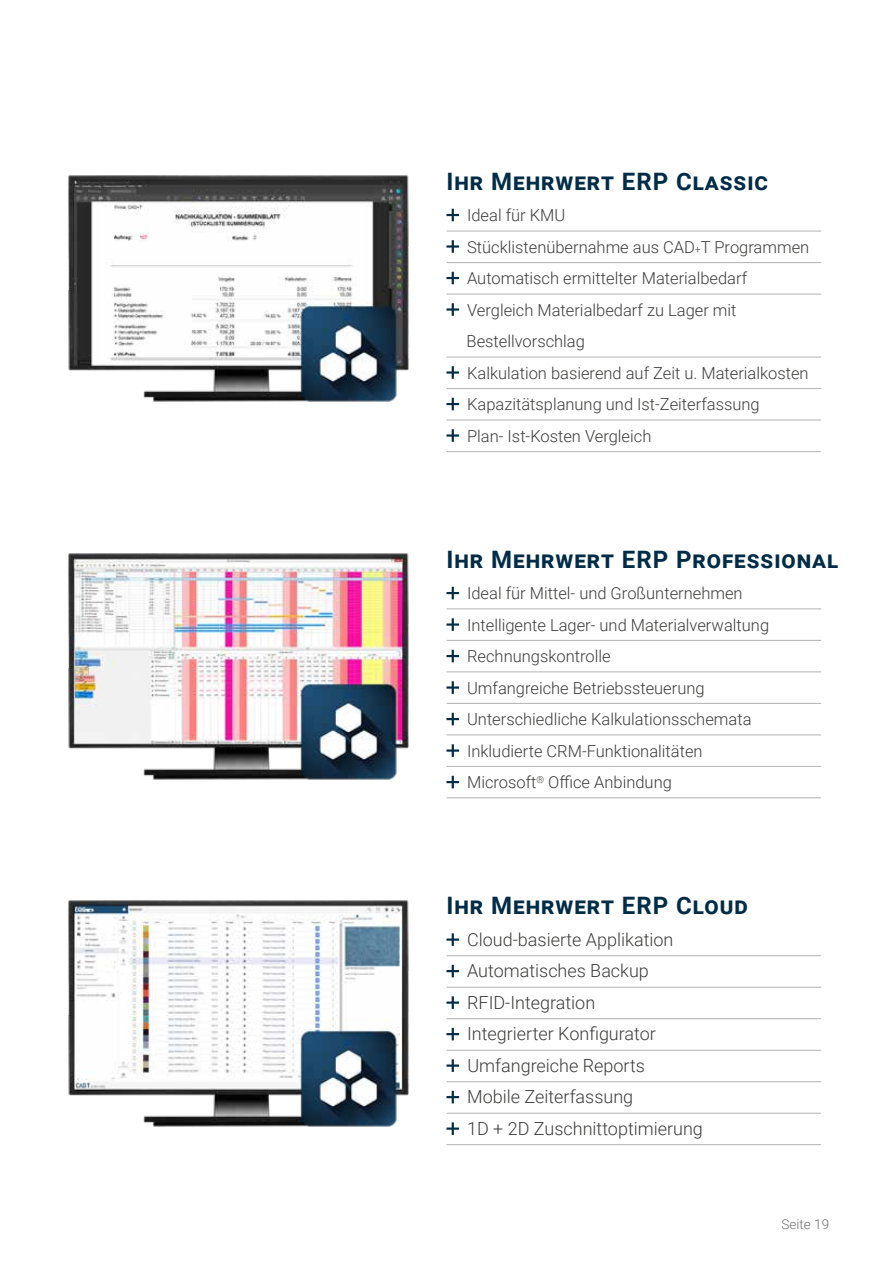
<style>
.page{position:relative;width:893px;height:1263px;background:#fff}
.page>*{position:absolute;margin:0;border:0;box-sizing:border-box;transform-origin:0 0}
.t1{font:700 24px "Roboto";letter-spacing:.04em;color:#002c48}
.t2{font:300 18px/31.5px "Roboto";color:#3c3c3b}
.t3{font:300 16.5px/31.5px "Roboto";color:#3c3c3b}
.t4{font:300 13.5px "Roboto";color:#706f6f}
.s1{font-size:10.5px}
</style>
<div class="page">
<img style="left:68px;top:175px;width:341px;height:227px">
<img style="left:68px;top:553px;width:341px;height:227px">
<img style="left:68px;top:900px;width:341px;height:227px">
<svg style="left:446px;top:209px;width:13px;height:12px"></svg>
<svg style="left:446px;top:240px;width:13px;height:13px"></svg>
<svg style="left:446px;top:272px;width:13px;height:12px"></svg>
<svg style="left:446px;top:303px;width:13px;height:13px"></svg>
<svg style="left:446px;top:366px;width:13px;height:13px"></svg>
<svg style="left:446px;top:398px;width:13px;height:12px"></svg>
<svg style="left:446px;top:429px;width:13px;height:13px"></svg>
<hr style="left:447px;top:231px;width:374px;height:1px;background:#b3b2b2">
<hr style="left:447px;top:262px;width:374px;height:1px;background:#b3b2b2">
<hr style="left:447px;top:294px;width:374px;height:1px;background:#b3b2b2">
<hr style="left:446px;top:451px;width:375px;height:1px;background:#b3b2b2">
<hr style="left:447px;top:357px;width:374px;height:1px;background:#b3b2b2">
<hr style="left:447px;top:388px;width:374px;height:1px;background:#b3b2b2">
<hr style="left:446px;top:420px;width:375px;height:1px;background:#b3b2b2">
<svg style="left:446px;top:587px;width:13px;height:12px"></svg>
<svg style="left:446px;top:618px;width:13px;height:13px"></svg>
<svg style="left:446px;top:650px;width:13px;height:12px"></svg>
<svg style="left:446px;top:681px;width:13px;height:13px"></svg>
<svg style="left:446px;top:713px;width:13px;height:12px"></svg>
<svg style="left:446px;top:744px;width:13px;height:13px"></svg>
<svg style="left:446px;top:776px;width:13px;height:12px"></svg>
<hr style="left:447px;top:609px;width:374px;height:1px;background:#b3b2b2">
<hr style="left:447px;top:640px;width:374px;height:1px;background:#b3b2b2">
<hr style="left:447px;top:672px;width:374px;height:1px;background:#b3b2b2">
<hr style="left:447px;top:703px;width:374px;height:1px;background:#b3b2b2">
<hr style="left:447px;top:735px;width:374px;height:1px;background:#b3b2b2">
<hr style="left:447px;top:766px;width:374px;height:1px;background:#b3b2b2">
<hr style="left:446px;top:797px;width:375px;height:1px;background:#b3b2b2">
<svg style="left:446px;top:933px;width:13px;height:13px"></svg>
<svg style="left:446px;top:965px;width:13px;height:12px"></svg>
<svg style="left:446px;top:996px;width:13px;height:13px"></svg>
<svg style="left:446px;top:1028px;width:13px;height:12px"></svg>
<svg style="left:446px;top:1059px;width:13px;height:13px"></svg>
<svg style="left:446px;top:1091px;width:13px;height:12px"></svg>
<svg style="left:446px;top:1122px;width:13px;height:13px"></svg>
<hr style="left:447px;top:955px;width:374px;height:1px;background:#b3b2b2">
<hr style="left:447px;top:987px;width:374px;height:1px;background:#b3b2b2">
<hr style="left:447px;top:1018px;width:374px;height:1px;background:#b3b2b2">
<hr style="left:447px;top:1050px;width:374px;height:1px;background:#b3b2b2">
<hr style="left:447px;top:1081px;width:374px;height:1px;background:#b3b2b2">
<hr style="left:447px;top:1113px;width:374px;height:1px;background:#b3b2b2">
<hr style="left:446px;top:1144px;width:375px;height:1px;background:#b3b2b2">
<h1 class="t1" style="left:446px;top:164px;width:323px">Ihr Mehrwert ERP Classic</h1>
<p class="t3" style="left:467px;top:199px;width:344px">Ideal für KMU<br>Stücklistenübernahme aus CAD<span class="s1">+</span>T Programmen Automatisch ermittelter Materialbedarf Vergleich Materialbedarf zu Lager mit Bestellvorschlag<br>Kalkulation basierend auf Zeit u. Materialkosten Kapazitätsplanung und Ist-Zeiterfassung<br>Plan- Ist-Kosten Vergleich</p>
<h1 class="t1" style="left:446px;top:542px;width:393px">Ihr Mehrwert ERP Professional</h1>
<p class="t3" style="left:467px;top:577px;width:304px">Ideal für Mittel- und Großunternehmen Intelligente Lager- und Materialverwaltung Rechnungskontrolle<br>Umfangreiche Betriebssteuerung Unterschiedliche Kalkulationsschemata Inkludierte CRM-Funktionalitäten Microsoft<sup>®</sup> Office Anbindung</p>
<h1 class="t1" style="left:446px;top:889px;width:303px">Ihr Mehrwert ERP Cloud</h1>
<p class="t2" style="left:467px;top:923px;width:237px">Cloud-basierte Applikation<br>Automatisches Backup<br>RFID-Integration<br>Integrierter Konfigurator<br>Umfangreiche Reports<br>Mobile Zeiterfassung<br>1D + 2D Zuschnittoptimierung</p>
<p class="t4" style="left:782px;top:1215px;width:49px">Seite 19</p>
</div>
